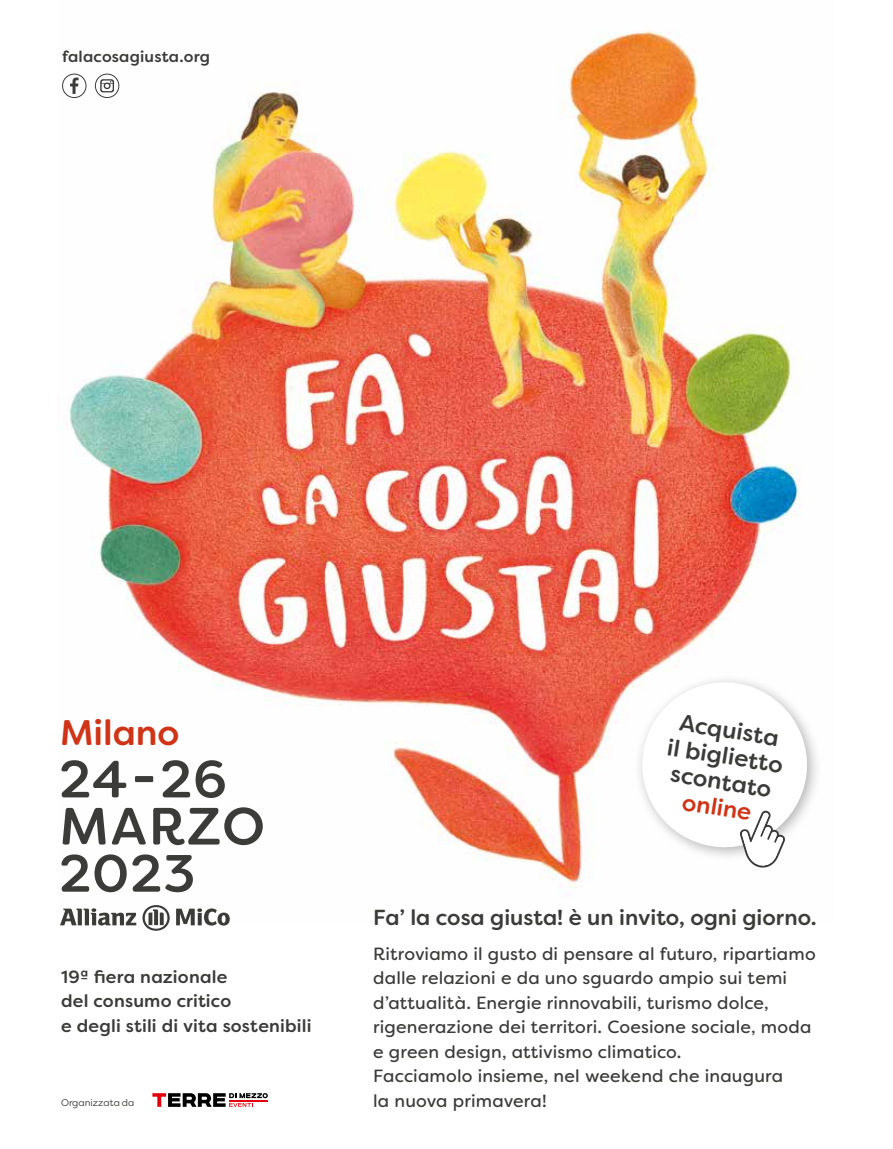
<style>
.page{position:relative;width:893px;height:1149px;background:#fff}
.page>*{position:absolute;margin:0;border:0;box-sizing:border-box;transform-origin:0 0}
.t1{font:500 52.35px/47.1px "Filson Soft";letter-spacing:.015em;color:#3b3b3a}
.t2{font:500 35.55px "Filson Soft";color:#cf3416}
.t3{font:500 23.4px/26px "Filson Soft";color:#3b3b3a;text-align:center}
.t4{font:500 23.4px "Filson Soft";color:#cf3416}
.t5{font:500 21.75px "Filson Soft";color:#3b3b3a}
.t6{font:17.7px/24.5px "Filson Soft";letter-spacing:.01em;color:#3b3b3a}
.t7{font:500 17.7px/24.5px "Filson Soft";letter-spacing:.01em;color:#3b3b3a}
.t8{font:500 15.75px "Filson Soft";letter-spacing:.01em;color:#3b3b3a}
.t9{font:9.75px "Filson Soft";color:#3b3b3a}
</style>
<div class="page">
<img style="left:62px;top:31px;width:739px;height:893px">
<svg style="left:152px;top:1093px;width:116px;height:13px"></svg>
<div style="left:633px;top:673px;width:189px;height:189px;background:#fefefe"></div>
<svg style="left:636px;top:676px;width:177px;height:196px"></svg>
<svg style="left:176px;top:908px;width:54px;height:17px"></svg>
<svg style="left:60px;top:908px;width:76px;height:17px"></svg>
<svg style="left:142px;top:904px;width:28px;height:26px"></svg>
<svg style="left:70px;top:78px;width:9px;height:16px"></svg>
<div style="left:62px;top:74px;width:24px;height:24px;border:1px solid #3b3b3a;border-radius:50%"></div>
<div style="left:95px;top:74px;width:24px;height:24px;border:1px solid #3b3b3a;border-radius:50%"></div>
<svg style="left:100px;top:79px;width:14px;height:13px"></svg>
<p class="t8" style="left:62px;top:46px;width:149px">falacosagiusta.org</p>
<h2 class="t2" style="left:60px;top:709px;width:121px">Milano</h2>
<h3 class="t3" style="left:673px;top:708px;width:119px;rotate:9deg">Acquista il biglietto scontato</h3>
<h3 class="t4" style="left:685px;top:786px;width:71px;rotate:9deg">online</h3>
<h1 class="t1" style="left:59px;top:755px;width:207px">24-26<br>MARZO<br>2023</h1>
<p class="t7" style="left:61px;top:963px;width:252px">19ª fiera nazionale<br>del consumo critico<br>e degli stili di vita sostenibili</p>
<p class="t9" style="left:61px;top:1095px;width:75px">Organizzata da</p>
<p class="t5" style="left:373px;top:903px;width:445px">Fa’ la cosa giusta! è un invito, ogni giorno.</p>
<p class="t6" style="left:373px;top:941px;width:444px">Ritroviamo il gusto di pensare al futuro, ripartiamo dalle relazioni e da uno sguardo ampio sui temi d’attualità. Energie rinnovabili, turismo dolce, rigenerazione dei territori. Coesione sociale, moda e green design, attivismo climatico.<br>Facciamolo insieme, nel weekend che inaugura<br>la nuova primavera!</p>
</div>
